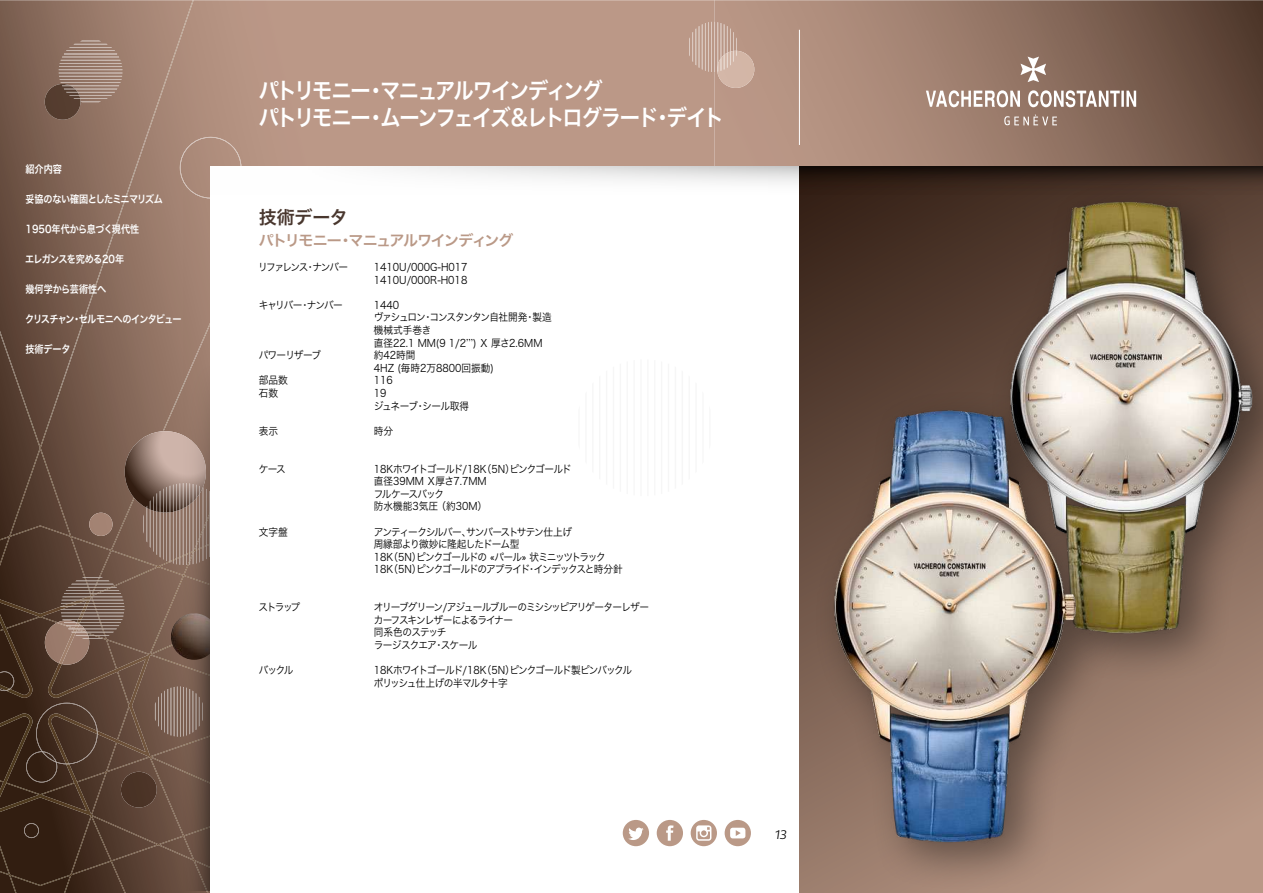
<style>
.page{position:relative;width:1263px;height:893px;background:#fff}
.page>*{position:absolute;margin:0;border:0;box-sizing:border-box;transform-origin:0 0}
.t1{font:22.5px/27px "Hira Kaku Pro W6";letter-spacing:-.095em;color:#fff;scale:.9 1}
.t2{font:18px "Hira Kaku Pro W6";letter-spacing:-.015em;color:#49372e}
.t3{font:15px "Hira Kaku Pro W6";letter-spacing:-.095em;color:#ba9987}
.t4{font:italic 12.75px "Prelo";color:#000}
.t5{font:10.5px/12.6px "Hira Kaku Pro W3";letter-spacing:-.07em;color:#000;scale:.92 1}
.t6{font:10.5px/12.6px "Hira Kaku Pro W3";letter-spacing:-.095em;color:#000;scale:.92 1}
.t7{font:10.5px/12.6px "Hira Kaku Pro W3";letter-spacing:-.035em;color:#000;scale:.92 1}
.t8{font:10.5px/12.6px "Hira Kaku Pro W3";letter-spacing:-.025em;color:#000;scale:.92 1}
.t9{font:10.5px/12.6px "Hira Kaku Pro W3";color:#000;scale:.92 1}
.t10{font:10.5px "Hira Kaku Pro W6";letter-spacing:-.075em;color:#fff;scale:.87 1}
.t11{font:10.5px "Hira Kaku Pro W6";color:#fff;scale:.87 1}
.t12{font:10.5px/12.6px "Hira Kaku Pro W3";letter-spacing:-.045em;color:#000;scale:.92 1}
.t13{font:10.5px "Hira Kaku Pro W6";letter-spacing:-.065em;color:#fff;scale:.87 1}
.t14{font:10.5px "Hira Kaku Pro W3";letter-spacing:-.14em;color:#000;scale:.92 1}
.t15{font:10.5px "Hira Kaku Pro W3";letter-spacing:-.115em;color:#000;scale:.92 1}
.t16{font:10.5px "Hira Kaku Pro W6";letter-spacing:-.04em;color:#fff;scale:.87 1}
.t17{font:10.5px "Hira Kaku Pro W6";letter-spacing:-.005em;color:#fff;scale:.87 1}
</style>
<div class="page">
<div style="left:236px;top:0;width:478px;height:166px;background:#bb9887"></div>
<svg style="left:714px;top:0;width:549px;height:166px"></svg>
<img style="left:0;top:0;width:236px;height:893px">
<svg style="left:24px;top:823px;width:15px;height:15px"></svg>
<svg style="left:26px;top:703px;width:72px;height:79px"></svg>
<svg style="left:180px;top:137px;width:61px;height:53px"></svg>
<div style="left:121px;top:772px;width:36px;height:36px;background:#4a3325;border-radius:18px"></div>
<div style="left:89px;top:513px;width:24px;height:23px;background:#a48373;border-radius:12px"></div>
<svg style="left:155px;top:686px;width:8px;height:51px"></svg>
<svg style="left:0;top:671px;width:14px;height:20px"></svg>
<svg style="left:45px;top:577px;width:79px;height:88px"></svg>
<svg style="left:66px;top:41px;width:49px;height:10px"></svg>
<hr style="left:64px;top:53px;width:53px;height:1px;background:#bfaca3">
<svg style="left:45px;top:57px;width:77px;height:63px"></svg>
<svg style="left:689px;top:22px;width:65px;height:66px"></svg>
<svg style="left:125px;top:431px;width:38px;height:134px"></svg>
<svg style="left:926px;top:57px;width:210px;height:68px"></svg>
<svg style="left:163px;top:190px;width:47px;height:701px"></svg>
<div style="left:210px;top:166px;width:1052px;height:727px;background:#fff"></div>
<svg style="left:385px;top:166px;width:414px;height:17px"></svg>
<svg style="left:623px;top:820px;width:26px;height:26px"></svg>
<svg style="left:657px;top:820px;width:26px;height:26px"></svg>
<svg style="left:725px;top:820px;width:26px;height:26px"></svg>
<svg style="left:691px;top:820px;width:26px;height:26px"></svg>
<hr style="left:799px;top:30px;width:1px;height:115px;background:#fff">
<svg style="left:799px;top:214px;width:464px;height:679px"></svg>
<div style="left:799px;top:166px;width:464px;height:48px;background:linear-gradient(to bottom,#1f120b,#432b1f)"></div>
<img style="left:945px;top:162px;width:318px;height:509px">
<div style="left:812px;top:389px;width:315px;height:504px;background:#000;opacity:.38"></div>
<img style="left:799px;top:370px;width:331px;height:510px">
<p class="t16" style="left:26px;top:160px;width:43px">紹介内容</p>
<p class="t10" style="left:26px;top:190px;width:160px">妥協のない確固としたミニマリズム</p>
<p class="t11" style="left:26px;top:220px;width:132px">1950年代から息づく現代性</p>
<p class="t13" style="left:25px;top:250px;width:115px">エレガンスを究める20年</p>
<p class="t17" style="left:26px;top:280px;width:94px">幾何学から芸術性へ</p>
<p class="t10" style="left:25px;top:310px;width:181px">クリスチャン・セルモニへのインタビュー</p>
<p class="t16" style="left:26px;top:340px;width:53px">技術データ</p>
<h1 class="t1" style="left:259px;top:76px;width:518px">パトリモニー・マニュアルワインディング<br>パトリモニー・ムーンフェイズ&amp;レトログラード・デイト</h1>
<h2 class="t2" style="left:259px;top:201px;width:90px">技術データ</h2>
<h3 class="t3" style="left:259px;top:227px;width:256px">パトリモニー・マニュアルワインディング</h3>
<p class="t14" style="left:258px;top:258px;width:99px">リファレンス・ナンバー</p>
<p class="t9" style="left:374px;top:260px;width:103px">1410U/000G-H017<br>1410U/000R-H018</p>
<p class="t15" style="left:259px;top:295px;width:93px">キャリバー・ナンバー</p>
<p class="t8" style="left:374px;top:298px;width:195px">1440<br>ヴァシュロン・コンスタンタン自社開発・製造機械式手巻き<br>直径22.1 MM(9 1/2’’’) Ｘ 厚さ2.6MM</p>
<p class="t5" style="left:259px;top:348px;width:69px">パワーリザーブ</p>
<p class="t9" style="left:374px;top:348px;width:132px">約42時間<br>4HZ (毎時2万8800回振動)</p>
<p class="t5" style="left:259px;top:373px;width:33px">部品数</p>
<p class="t5" style="left:374px;top:373px;width:22px">116</p>
<p class="t5" style="left:259px;top:386px;width:23px">石数</p>
<p class="t12" style="left:374px;top:386px;width:105px">19<br>ジュネーブ・シール取得</p>
<p class="t5" style="left:259px;top:424px;width:23px">表示</p>
<p class="t5" style="left:374px;top:424px;width:23px">時分</p>
<p class="t5" style="left:259px;top:462px;width:31px">ケース</p>
<p class="t7" style="left:374px;top:462px;width:217px">18Kホワイトゴールド/18K（5N）ピンクゴールド直径39MM Ｘ厚さ7.7MM<br>フルケースバック<br>防水機能3気圧 （約30M）</p>
<p class="t5" style="left:259px;top:525px;width:33px">文字盤</p>
<p class="t5" style="left:374px;top:525px;width:272px">アンティークシルバー、サンバーストサテン仕上げ<br>周縁部より微妙に隆起したドーム型<br>18K（5N）ピンクゴールドの «パール» 状ミニッツトラック<br>18K（5N）ピンクゴールドのアプライド・インデックスと時分針</p>
<p class="t5" style="left:259px;top:600px;width:47px">ストラップ</p>
<p class="t6" style="left:374px;top:600px;width:301px">オリーブグリーン/アジュールブルーのミシシッピアリゲーターレザーカーフスキンレザーによるライナー<br>同系色のステッチ<br>ラージスクエア・スケール</p>
<p class="t5" style="left:259px;top:663px;width:39px">バックル</p>
<p class="t5" style="left:374px;top:663px;width:282px">18Kホワイトゴールド/18K（5N）ピンクゴールド製ピンバックルポリッシュ仕上げの半マルタ十字</p>
<p class="t4" style="left:774px;top:826px;width:13px">13</p>
</div>
